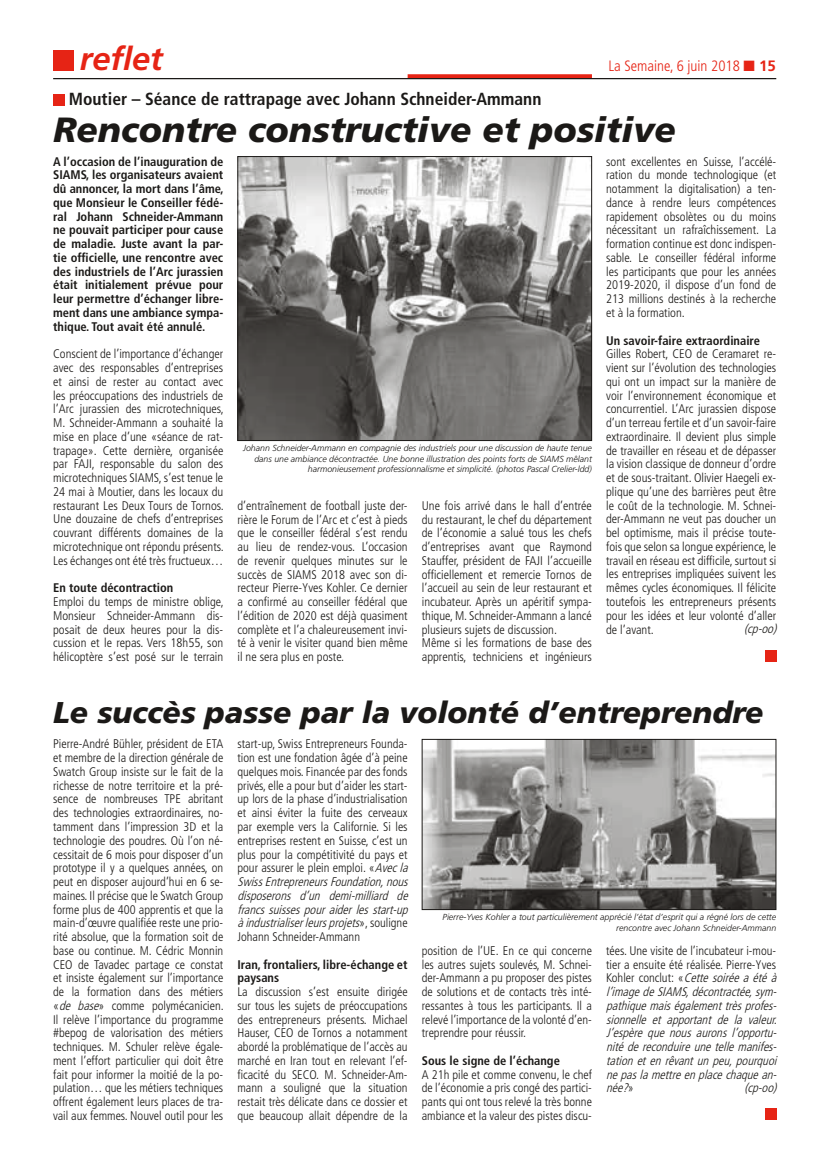
<style>
.page{position:relative;width:833px;height:1170px;background:#fff}
.page>*{position:absolute;margin:0;border:0;box-sizing:border-box;transform-origin:0 0}
.t1{font:italic 900 35px "Frutiger";color:#1b1917}
.t2{font:italic 700 32.5px "Frutiger";color:#e62415}
.t3{font:italic 900 30px "Frutiger";color:#1b1917}
.t4{font:700 condensed 17.5px "Frutiger";color:#1b1917}
.t5{font:300 condensed 15px "Frutiger";color:#e62415}
.t6{font:300 condensed 12.5px/13.8px "Frutiger";color:#1b1917;text-align:justify}
.t7{font:700 condensed 12.5px/13.8px "Frutiger";color:#1b1917}
.t8{font:italic 300 condensed 12.5px/13.8px "Frutiger";color:#1b1917}
.t9{font:italic 300 8.75px/10.5px "Frutiger";color:#1b1917;text-align:right}
.s1{font-weight:700;font-stretch:normal}
.s2{font-style:italic}
.s3{font-style:normal}
</style>
<div class="page">
<hr style="left:53px;top:78px;width:723px;height:1px;background:#1b1917">
<svg style="left:407px;top:74px;width:185px;height:4px"></svg>
<div style="left:53px;top:51px;width:20px;height:20px;background:#e62415"></div>
<img style="left:424px;top:741px;width:350px;height:166px">
<div style="left:422px;top:739px;width:354px;height:170px;border:1px solid #1b1917"></div>
<div style="left:53px;top:94px;width:11px;height:11px;background:#e62415"></div>
<img style="left:239px;top:158px;width:351px;height:281px">
<div style="left:237px;top:156px;width:355px;height:285px;border:1px solid #1b1917"></div>
<div style="left:765px;top:1108px;width:11px;height:11px;background:#e62415"></div>
<div style="left:765px;top:650px;width:11px;height:11px;background:#e62415"></div>
<h2 class="t2" style="left:80px;top:40px;width:85px">reflet</h2>
<p class="t5" style="left:608px;top:57px;width:169px">La Semaine, 6 juin 2018 ■ <span class="s1">15</span></p>
<h3 class="t4" style="left:69px;top:89px;width:474px">Moutier – Séance de rattrapage avec Johann Schneider-Ammann</h3>
<h1 class="t1" style="left:53px;top:108px;width:624px">Rencontre constructive et positive</h1>
<p class="t7" style="left:53px;top:154px;width:172px;text-align:justify">A l’occasion de l’inauguration de SIAMS, les organisateurs avaient dû annoncer, la mort dans l’âme, que Monsieur le Conseiller fédé&shy;ral Johann Schneider-Ammann ne pouvait participer pour cause de maladie. Juste avant la par&shy;tie officielle, une rencontre avec des industriels de l’Arc jurassien était initialement prévue pour leur permettre d’échanger libre&shy;ment dans une ambiance sympa&shy;thique. Tout avait été annulé.</p>
<p class="t6" style="left:53px;top:347px;width:172px">Conscient de l’importance d’échanger avec des responsables d’entreprises et ainsi de rester au contact avec les préoccupations des industriels de l’Arc jurassien des microtechniques, M. Schneider-Ammann a souhaité la mise en place d’une «séance de rat&shy;trapage». Cette dernière, organisée par FAJI, responsable du salon des microtechniques SIAMS, s’est tenue le 24 mai à Moutier, dans les locaux du restaurant Les Deux Tours de Tornos.<br>Une douzaine de chefs d’entreprises couvrant différents domaines de la microtechnique ont répondu présents.<br>Les échanges ont été très fructueux…</p>
<p class="t7" style="left:53px;top:581px;width:122px">En toute décontraction</p>
<p class="t6" style="left:53px;top:595px;width:172px">Emploi du temps de ministre oblige, Monsieur Schneider-Ammann dis&shy;posait de deux heures pour la dis&shy;cussion et le repas. Vers 18h55, son hélicoptère s’est posé sur le terrain</p>
<p class="t9" style="left:243px;top:443px;width:350px">Johann Schneider-Ammann en compagnie des industriels pour une discussion de haute tenue dans une ambiance décontractée. Une bonne illustration des points forts de SIAMS mêlant harmonieusement professionnalisme et simplicité. (photos Pascal Crelier-ldd)</p>
<p class="t6" style="left:237px;top:498px;width:172px">d’entraînement de football juste der&shy;rière le Forum de l’Arc et c’est à pieds que le conseiller fédéral s’est rendu au lieu de rendez-vous. L’occasion de revenir quelques minutes sur le succès de SIAMS 2018 avec son di&shy;recteur Pierre-Yves Kohler. Ce dernier a confirmé au conseiller fédéral que l’édition de 2020 est déjà quasiment complète et l’a chaleureusement invi&shy;té à venir le visiter quand bien même il ne sera plus en poste.</p>
<p class="t6" style="left:422px;top:498px;width:172px;text-align:left">Une fois arrivé dans le hall d’entrée du restaurant, le chef du département de l’économie a salué tous les chefs d’entreprises avant que Raymond Stauffer, président de FAJI l’accueille officiellement et remercie Tornos de l’accueil au sein de leur restaurant et incubateur. Après un apéritif sympa&shy;thique, M. Schneider-Ammann a lancé plusieurs sujets de discussion.<br>Même si les formations de base des apprentis, techniciens et ingénieurs</p>
<p class="t6" style="left:606px;top:155px;width:172px">sont excellentes en Suisse, l’accélé&shy;ration du monde technologique (et notamment la digitalisation) a ten&shy;dance à rendre leurs compétences rapidement obsolètes ou du moins nécessitant un rafraîchissement. La formation continue est donc indispen&shy;sable. Le conseiller fédéral informe les participants que pour les années 2019-2020, il dispose d’un fond de 213 millions destinés à la recherche et à la formation.</p>
<p class="t7" style="left:606px;top:333px;width:155px">Un savoir-faire extraordinaire</p>
<p class="t6" style="left:606px;top:347px;width:172px">Gilles Robert, CEO de Ceramaret re&shy;vient sur l’évolution des technologies qui ont un impact sur la manière de voir l’environnement économique et concurrentiel. L’Arc jurassien dispose d’un terreau fertile et d’un savoir-faire extraordinaire. Il devient plus simple de travailler en réseau et de dépasser la vision classique de donneur d’ordre et de sous-traitant. Olivier Haegeli ex&shy;plique qu’une des barrières peut être le coût de la technologie. M. Schnei&shy;der-Ammann ne veut pas doucher un bel optimisme, mais il précise toute&shy;fois que selon sa longue expérience, le travail en réseau est difficile, surtout si les entreprises impliquées suivent les mêmes cycles économiques. Il félicite toutefois les entrepreneurs présents pour les idées et leur volonté d’aller de l’avant.</p>
<p class="t8" style="left:744px;top:622px;width:37px">(cp-oo)</p>
<h3 class="t3" style="left:53px;top:694px;width:712px">Le succès passe par la volonté d’entreprendre</h3>
<p class="t6" style="left:53px;top:737px;width:172px">Pierre-André Bühler, président de ETA et membre de la direction générale de Swatch Group insiste sur le fait de la richesse de notre territoire et la pré&shy;sence de nombreuses TPE abritant des technologies extraordinaires, no&shy;tamment dans l’impression 3D et la technologie des poudres. Où l’on né&shy;cessitait de 6 mois pour disposer d’un prototype il y a quelques années, on peut en disposer aujourd’hui en 6 se&shy;maines. Il précise que le Swatch Group forme plus de 400 apprentis et que la main-d’œuvre qualifiée reste une prio&shy;rité absolue, que la formation soit de base ou continue. M. Cédric Monnin CEO de Tavadec partage ce constat et insiste également sur l’importance de la formation dans des métiers «<span class="s2">de base</span>» comme polymécanicien.<br>Il relève l’importance du programme #bepog de valorisation des métiers techniques. M. Schuler relève égale&shy;ment l’effort particulier qui doit être fait pour informer la moitié de la po&shy;pulation… que les métiers techniques offrent également leurs places de tra&shy;vail aux femmes. Nouvel outil pour les</p>
<p class="t6" style="left:237px;top:737px;width:175px;text-align:left">start-up, Swiss Entrepreneurs Founda&shy;tion est une fondation âgée d’à peine quelques mois. Financée par des fonds privés, elle a pour but d’aider les start&shy;up lors de la phase d’industrialisation et ainsi éviter la fuite des cerveaux par exemple vers la Californie. Si les entreprises restent en Suisse, c’est un plus pour la compétitivité du pays et pour assurer le plein emploi. «<span class="s2">Avecla SwissEntrepreneursFoundation,nous disposerons d’un demi-milliard de francs suisses pour aider les start-up àindustrialiserleursprojets</span>» , s o u l i g n e Johann Schneider-Ammann</p>
<p class="t7" style="left:237px;top:957px;width:172px">Iran, frontaliers, libre-échange et paysans</p>
<p class="t6" style="left:237px;top:985px;width:172px">La discussion s’est ensuite dirigée sur tous les sujets de préoccupations des entrepreneurs présents. Michael Hauser, CEO de Tornos a notamment abordé la problématique de l’accès au marché en Iran tout en relevant l’ef&shy;ficacité du SECO. M. Schneider-Am&shy;mann a souligné que la situation restait très délicate dans ce dossier et que beaucoup allait dépendre de la</p>
<p class="t9" style="left:442px;top:911px;width:335px">Pierre-Yves Kohler a tout particulièrement apprécié l’état d’esprit qui a régné lors de cette rencontre avec Johann Schneider-Ammann</p>
<p class="t6" style="left:422px;top:943px;width:172px">position de l’UE. En ce qui concerne les autres sujets soulevés, M. Schnei&shy;der-Ammann a pu proposer des pistes de solutions et de contacts très inté&shy;ressantes à tous les participants. Il a relevé l’importance de la volonté d’en&shy;treprendre pour réussir.</p>
<p class="t7" style="left:422px;top:1053px;width:140px">Sous le signe de l’échange</p>
<p class="t6" style="left:422px;top:1067px;width:172px">A 21h pile et comme convenu, le chef de l’économie a pris congé des partici&shy;pants qui ont tous relevé la très bonne ambiance et la valeur des pistes discu-</p>
<p class="t8" style="left:606px;top:943px;width:176px"><span class="s3">tées. Une visite de l’incubateur i-mou&shy;tier a ensuite été réalisée. Pierre-Yves Kohler conclut: «</span>Cettesoiréeaétéà l’imagedeSIAMS,décontractée,sym&shy;pathiquemaiségalementtrèsprofes&shy;sionnelle et apportant de la valeur.<br>J’espère que nous aurons l’opportu&shy;nitédereconduireunetellemanifes&shy;tationetenrêvantunpeu,pourquoi nepaslamettreenplacechaquean&shy;née?<span class="s3">»</span></p>
<p class="t8" style="left:744px;top:1081px;width:37px">(cp-oo)</p>
</div>
